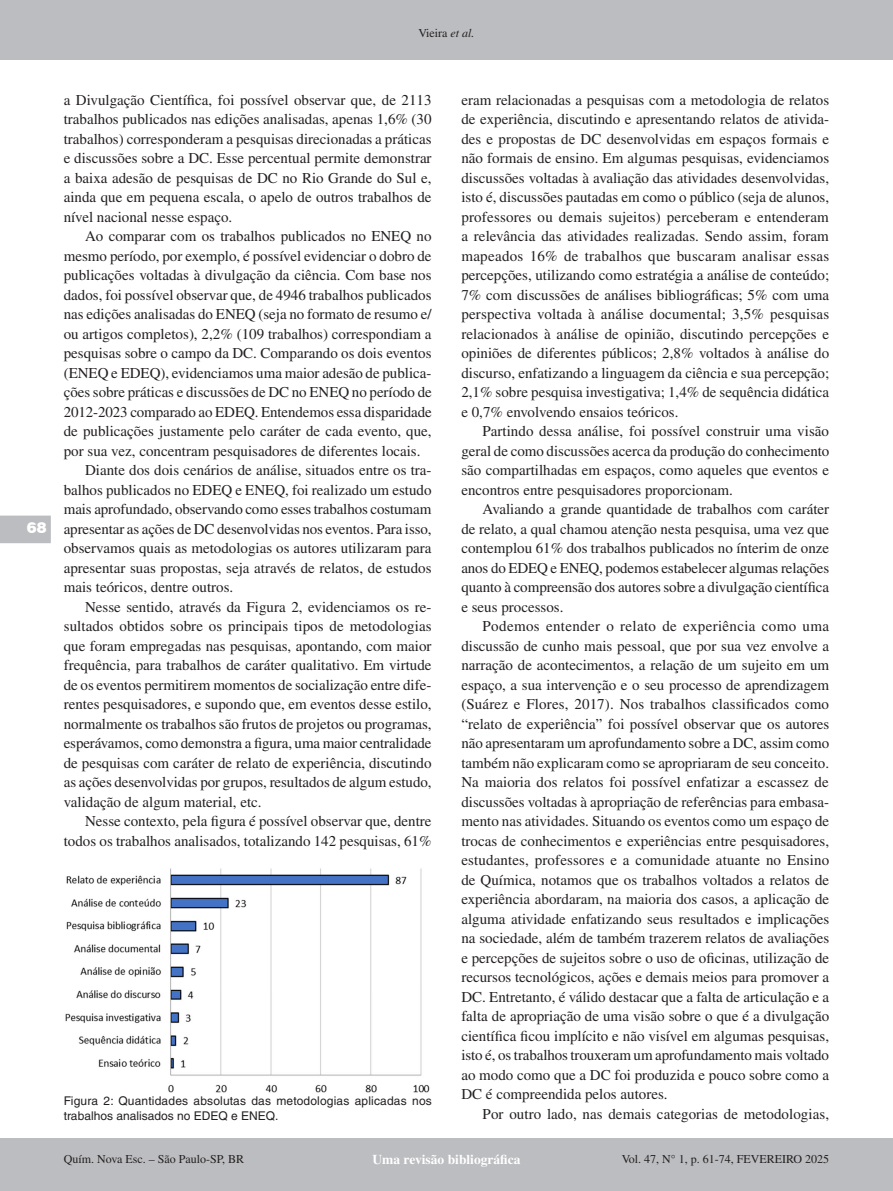
<style>
.page{position:relative;width:893px;height:1191px;background:#fff}
.page>*{position:absolute;margin:0;border:0;box-sizing:border-box;transform-origin:0 0}
.t1{font:15px/19.5px "Times LT Std";color:#231f20;text-align:justify}
.t2{font:900 15px "Swiss 721 BT";color:#fff}
.t3{font:700 13.5px "Times LT Std";color:#fff}
.Figura{font:12px/15px "Helvetica LT Std";letter-spacing:.015em;color:#231f20}
.t4{font:12px "Times LT Std";color:#231f20}
.s1{font-style:italic}
</style>
<div class="page">
<div style="left:0;top:0;width:893px;height:60px;background:#bcbdc0"></div>
<div style="left:0;top:1138px;width:893px;height:53px;background:#bcbdc0"></div>
<svg style="left:0;top:515px;width:51px;height:28px"></svg>
<img style="left:65px;top:868px;width:365px;height:225px">
<p class="t4" style="left:418px;top:27px;width:58px">Vieira <span class="s1">et al.</span></p>
<p class="t2" style="left:27px;top:518px;width:21px">68</p>
<p class="t1" style="left:64px;top:90px;width:369px">a Divulgação Científica, foi possível observar que, de 2113 trabalhos publicados nas edições analisadas, apenas 1,6% (30 trabalhos) corresponderam a pesquisas direcionadas a práticas e discussões sobre a DC. Esse percentual permite demonstrar a baixa adesão de pesquisas de DC no Rio Grande do Sul e, ainda que em pequena escala, o apelo de outros trabalhos de nível nacional nesse espaço.</p>
<p class="t1" style="left:64px;top:226px;width:370px;text-indent:21px">Ao comparar com os trabalhos publicados no ENEQ no mesmo período, por exemplo, é possível evidenciar o dobro de publicações voltadas à divulgação da ciência. Com base nos dados, foi possível observar que, de 4946 trabalhos publicados nas edições analisadas do ENEQ (seja no formato de resumo e/ ou artigos completos), 2,2% (109 trabalhos) correspondiam a pesquisas sobre o campo da DC. Comparando os dois eventos (ENEQ e EDEQ), evidenciamos uma maior adesão de publica&shy;ções sobre práticas e discussões de DC no ENEQ no período de 2012-2023 comparado ao EDEQ. Entendemos essa disparidade de publicações justamente pelo caráter de cada evento, que, por sua vez, concentram pesquisadores de diferentes locais.</p>
<p class="t1" style="left:64px;top:460px;width:369px;text-indent:21px">Diante dos dois cenários de análise, situados entre os tra&shy;balhos publicados no EDEQ e ENEQ, foi realizado um estudo mais aprofundado, observando como esses trabalhos costumam apresentar as ações de DC desenvolvidas nos eventos. Para isso, observamos quais as metodologias os autores utilizaram para apresentar suas propostas, seja através de relatos, de estudos mais teóricos, dentre outros.</p>
<p class="t1" style="left:64px;top:597px;width:369px;text-indent:21px">Nesse sentido, através da Figura 2, evidenciamos os re&shy;sultados obtidos sobre os principais tipos de metodologias que foram empregadas nas pesquisas, apontando, com maior frequência, para trabalhos de caráter qualitativo. Em virtude de os eventos permitirem momentos de socialização entre dife&shy;rentes pesquisadores, e supondo que, em eventos desse estilo, normalmente os trabalhos são frutos de projetos ou programas, esperávamos, como demonstra a figura, uma maior centralidade de pesquisas com caráter de relato de experiência, discutindo as ações desenvolvidas por grupos, resultados de algum estudo, validação de algum material, etc.</p>
<p class="t1" style="left:64px;top:811px;width:369px;text-align:right">Nesse contexto, pela figura é possível observar que, dentre todos os trabalhos analisados, totalizando 142 pesquisas, 61%</p>
<p class="Figura" style="left:64px;top:1092px;width:370px">Figura 2: Quantidades absolutas das metodologias aplicadas nos trabalhos analisados no EDEQ e ENEQ.</p>
<p class="t1" style="left:461px;top:90px;width:369px">eram relacionadas a pesquisas com a metodologia de relatos de experiência, discutindo e apresentando relatos de ativida&shy;des e propostas de DC desenvolvidas em espaços formais e não formais de ensino. Em algumas pesquisas, evidenciamos discussões voltadas à avaliação das atividades desenvolvidas, isto é, discussões pautadas em como o público (seja de alunos, professores ou demais sujeitos) perceberam e entenderam a relevância das atividades realizadas. Sendo assim, foram mapeados 16% de trabalhos que buscaram analisar essas percepções, utilizando como estratégia a análise de conteúdo; 7% com discussões de análises bibliográficas; 5% com uma perspectiva voltada à análise documental; 3,5% pesquisas relacionados à análise de opinião, discutindo percepções e opiniões de diferentes públicos; 2,8% voltados à análise do discurso, enfatizando a linguagem da ciência e sua percepção; 2,1% sobre pesquisa investigativa; 1,4% de sequência didática e 0,7% envolvendo ensaios teóricos.</p>
<p class="t1" style="left:461px;top:421px;width:370px;text-indent:21px">Partindo dessa análise, foi possível construir uma visão geral de como discussões acerca da produção do conhecimento são compartilhadas em espaços, como aqueles que eventos e encontros entre pesquisadores proporcionam.</p>
<p class="t1" style="left:461px;top:499px;width:369px;text-indent:21px">Avaliando a grande quantidade de trabalhos com caráter de relato, a qual chamou atenção nesta pesquisa, uma vez que contemplou 61% dos trabalhos publicados no ínterim de onze anos do EDEQ e ENEQ, podemos estabelecer algumas relações quanto à compreensão dos autores sobre a divulgação científica e seus processos.</p>
<p class="t1" style="left:461px;top:616px;width:369px;text-indent:21px">Podemos entender o relato de experiência como uma discussão de cunho mais pessoal, que por sua vez envolve a narração de acontecimentos, a relação de um sujeito em um espaço, a sua intervenção e o seu processo de aprendizagem (Suárez e Flores, 2017). Nos trabalhos classificados como “relato de experiência” foi possível observar que os autores não apresentaram um aprofundamento sobre a DC, assim como também não explicaram como se apropriaram de seu conceito.<br>Na maioria dos relatos foi possível enfatizar a escassez de discussões voltadas à apropriação de referências para embasa&shy;mento nas atividades. Situando os eventos como um espaço de trocas de conhecimentos e experiências entre pesquisadores, estudantes, professores e a comunidade atuante no Ensino de Química, notamos que os trabalhos voltados a relatos de experiência abordaram, na maioria dos casos, a aplicação de alguma atividade enfatizando seus resultados e implicações na sociedade, além de também trazerem relatos de avaliações e percepções de sujeitos sobre o uso de oficinas, utilização de recursos tecnológicos, ações e demais meios para promover a DC. Entretanto, é válido destacar que a falta de articulação e a falta de apropriação de uma visão sobre o que é a divulgação científica ficou implícito e não visível em algumas pesquisas, isto é, os trabalhos trouxeram um aprofundamento mais voltado ao modo como que a DC foi produzida e pouco sobre como a DC é compreendida pelos autores.</p>
<p class="t1" style="left:483px;top:1104px;width:348px">Por outro lado, nas demais categorias de metodologias,</p>
<p class="t4" style="left:64px;top:1152px;width:182px">Quím. Nova Esc. – São Paulo-SP, BR</p>
<p class="t3" style="left:372px;top:1151px;width:150px">Uma revisão bibliográfica</p>
<p class="t4" style="left:622px;top:1152px;width:209px">Vol. 47, N° 1, p. 61-74, FEVEREIRO 2025</p>
</div>
